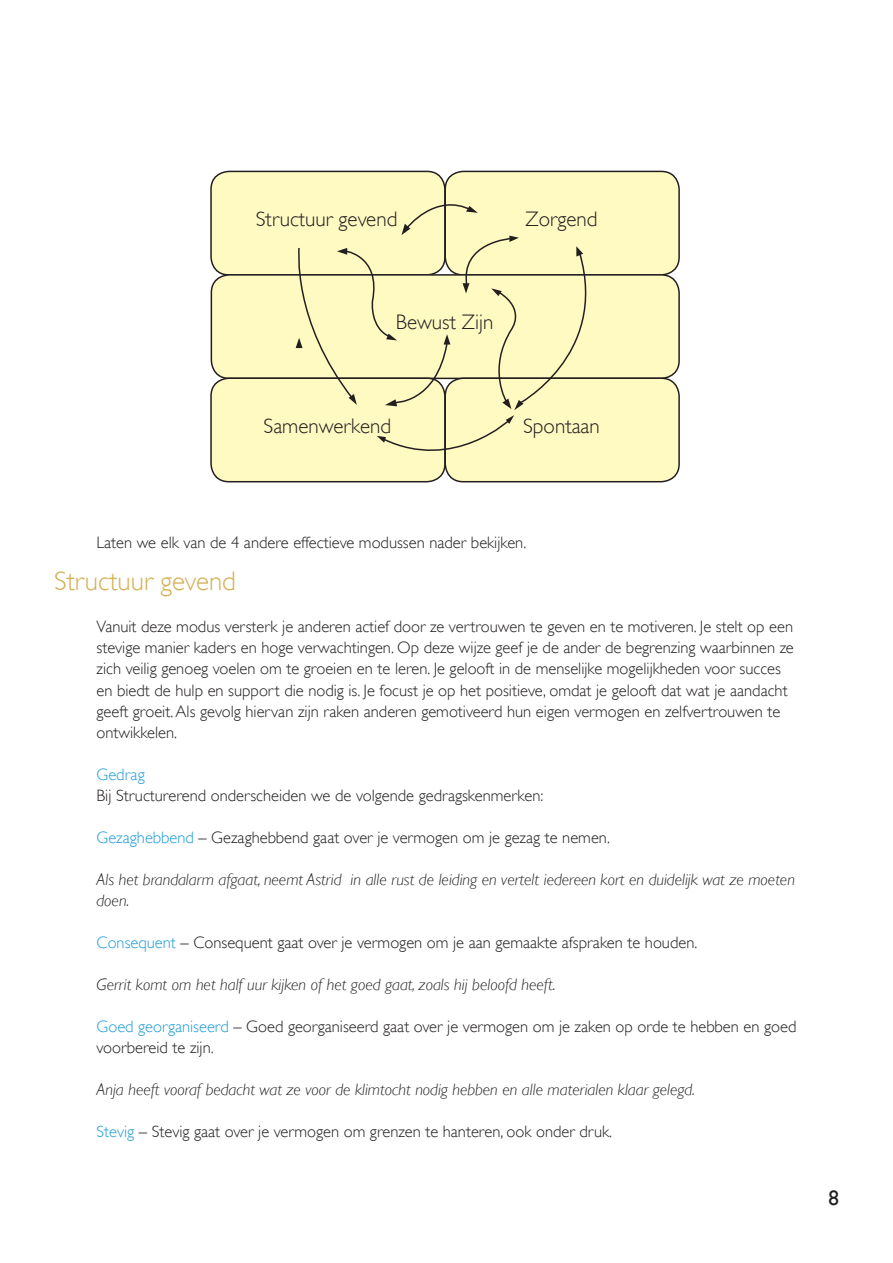
<style>
.page{position:relative;width:893px;height:1263px;background:#fff}
.page>*{position:absolute;margin:0;border:0;box-sizing:border-box;transform-origin:0 0}
.t1{font:300 27px "Gill Sans";color:#d4b055}
.t2{font:300 21px "Gill Sans";color:#231f20}
.t3{font:21px "Gill Sans";color:#231f20}
.t4{font:300 16.5px/21px "Gill Sans";color:#231f20}
.t5{font:italic 300 16.5px/21px "Gill Sans";color:#231f20}
.t6{font:300 16.5px "Gill Sans";color:#219cd8}
.s1{color:#219cd8}
</style>
<div class="page">
<div style="left:211px;top:171px;width:234px;height:104px;background:#fffac1;border-radius:18px"></div>
<div style="left:210px;top:171px;width:236px;height:105px;border:2px solid #231f20;border-radius:18px"></div>
<div style="left:445px;top:171px;width:234px;height:104px;background:#fffac1;border-radius:18px"></div>
<div style="left:444px;top:171px;width:236px;height:105px;border:2px solid #231f20;border-radius:18px"></div>
<div style="left:211px;top:275px;width:468px;height:103px;background:#fffac1;border-radius:18px"></div>
<div style="left:211px;top:274px;width:469px;height:105px;border:2px solid #231f20;border-radius:18px"></div>
<div style="left:211px;top:378px;width:234px;height:104px;background:#fffac1;border-radius:18px"></div>
<div style="left:210px;top:377px;width:236px;height:105px;border:2px solid #231f20;border-radius:18px"></div>
<div style="left:445px;top:378px;width:234px;height:104px;background:#fffac1;border-radius:18px"></div>
<div style="left:444px;top:377px;width:236px;height:105px;border:2px solid #231f20;border-radius:18px"></div>
<svg style="left:292px;top:192px;width:317px;height:281px"></svg>
<p class="t2" style="left:256px;top:207px;width:143px">Structuur gevend</p>
<p class="t2" style="left:525px;top:207px;width:74px">Zorgend</p>
<p class="t2" style="left:396px;top:310px;width:99px">Bewust Zijn</p>
<p class="t2" style="left:263px;top:413px;width:129px">Samenwerkend</p>
<p class="t2" style="left:523px;top:413px;width:78px">Spontaan</p>
<p class="t4" style="left:97px;top:532px;width:431px">Laten we elk van de 4 andere effectieve modussen nader bekijken.</p>
<h1 class="t1" style="left:54px;top:566px;width:184px">Structuur gevend</h1>
<p class="t4" style="left:97px;top:616px;width:699px">Vanuit deze modus versterk je anderen actief door ze vertrouwen te geven en te motiveren. Je stelt op een stevige manier kaders en hoge verwachtingen. Op deze wijze geef je de ander de begrenzing waarbinnen ze zich veilig genoeg voelen om te groeien en te leren. Je gelooft in de menselijke mogelijkheden voor succes en biedt de hulp en support die nodig is. Je focust je op het positieve, omdat je gelooft dat wat je aandacht geeft groeit. Als gevolg hiervan zijn raken anderen gemotiveerd hun eigen vermogen en zelfvertrouwen te ontwikkelen.</p>
<p class="t6" style="left:97px;top:764px;width:50px">Gedrag</p>
<p class="t4" style="left:97px;top:784px;width:448px">Bij Structurerend onderscheiden we de volgende gedragskenmerken:</p>
<p class="t4" style="left:97px;top:826px;width:515px"><span class="s1">Gezaghebbend</span> – Gezaghebbend gaat over je vermogen om je gezag te nemen.</p>
<p class="t5" style="left:97px;top:868px;width:700px">Als het brandalarm afgaat, neemt Astrid in alle rust de leiding en vertelt iedereen kort en duidelijk wat ze moeten doen.</p>
<p class="t4" style="left:97px;top:931px;width:602px"><span class="s1">Consequent</span> – Consequent gaat over je vermogen om je aan gemaakte afspraken te houden.</p>
<p class="t5" style="left:97px;top:973px;width:460px">Gerrit komt om het half uur kijken of het goed gaat, zoals hij beloofd heeft.</p>
<p class="t4" style="left:97px;top:1015px;width:701px"><span class="s1">Goed georganiseerd</span> – Goed georganiseerd gaat over je vermogen om je zaken op orde te hebben en goed voorbereid te zijn.</p>
<p class="t5" style="left:97px;top:1078px;width:600px">Anja heeft vooraf bedacht wat ze voor de klimtocht nodig hebben en alle materialen klaar gelegd.</p>
<p class="t4" style="left:97px;top:1120px;width:517px"><span class="s1">Stevig</span> – Stevig gaat over je vermogen om grenzen te hanteren, ook onder druk.</p>
<p class="t3" style="left:828px;top:1186px;width:12px">8</p>
</div>
